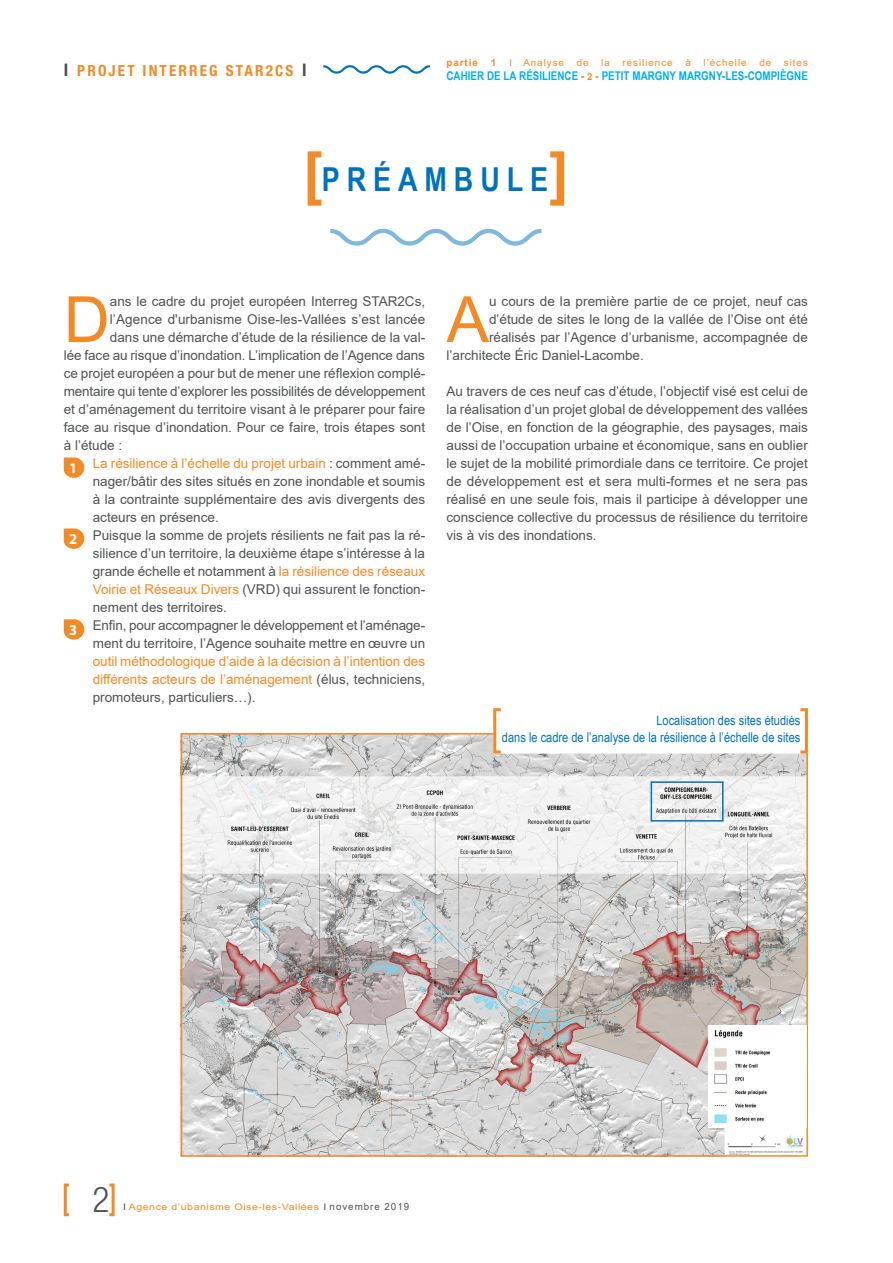
<style>
.page{position:relative;width:893px;height:1263px;background:#fff}
.page>*{position:absolute;margin:0;border:0;box-sizing:border-box;transform-origin:0 0}
.t1{font:63.75px "Arial";color:#f28a27}
.t2{font:700 condensed 60.45px "Helvetica Neue";color:#f28a27}
.t3{font:300 condensed 35.4px "Helvetica Neue";color:#4f5252}
.t4{font:700 33px "Arial Narrow";letter-spacing:.21em;color:#0072bc}
.t5{font:700 condensed 15.3px "Helvetica Neue";letter-spacing:.14em;color:#f28a27}
.t6{font:700 15px "Myriad Pro";color:#fff}
.t7{font:13.5px/18px "Arial";color:#4f5252;text-align:justify}
.t8{font:13.5px/18px "Arial";color:#f28a27;text-align:justify}
.t9{font:13.5px/16.2px "Arial Narrow";color:#0072bc;text-align:right}
.t10{font:700 12px "Arial Narrow";color:#00aeef}
.t11{font:9.75px "Arial";letter-spacing:.1em;color:#f28a27}
.t12{font:700 9.75px "Arial";letter-spacing:.1em;color:#f28a27}
.t13{font:9px "Arial";letter-spacing:.05em;color:#f28a27;scale:1.18 1}
.s1{font-size:17.4px;color:#4f5252}
.s2{font-size:9px}
.s3{color:#f28a27}
.s4{font-family:"Arial";font-size:9.75px;color:#f28a27}
.s5{color:#4f5252}
.s6{font-size:9.75px;color:#4f5252}
</style>
<div class="page">
<svg style="left:323px;top:65px;width:107px;height:9px"></svg>
<div style="left:108px;top:1183px;width:7px;height:33px;border:3px solid #f28a27"></div>
<div style="left:64px;top:1183px;width:6px;height:33px;border:3px solid #f28a27"></div>
<svg style="left:330px;top:228px;width:211px;height:18px"></svg>
<svg style="left:64px;top:457px;width:21px;height:21px"></svg>
<svg style="left:64px;top:528px;width:21px;height:21px"></svg>
<svg style="left:64px;top:619px;width:21px;height:21px"></svg>
<img style="left:184px;top:736px;width:621px;height:418px">
<svg style="left:489px;top:733px;width:319px;height:24px"></svg>
<div style="left:799px;top:708px;width:9px;height:45px;border:3px solid #f28a27"></div>
<div style="left:493px;top:708px;width:9px;height:45px;border:3px solid #f28a27"></div>
<img style="left:708px;top:1025px;width:97px;height:102px">
<div style="left:651px;top:781px;width:72px;height:40px;border:2px solid #0072bc"></div>
<p class="t5" style="left:64px;top:61px;width:244px"><span class="s1">I</span> PROJET INTERREG STAR2CS <span class="s1">I</span></p>
<p class="t12" style="left:446px;top:55px;width:33px">partie</p>
<p class="t12" style="left:491px;top:55px;width:7px">1</p>
<p class="t11" style="left:509px;top:56px;width:56px"><span class="s2">I</span> Analyse</p>
<p class="t11" style="left:577px;top:56px;width:13px">de</p>
<p class="t11" style="left:601px;top:56px;width:10px">la</p>
<p class="t11" style="left:623px;top:56px;width:52px">résilience</p>
<p class="t11" style="left:685px;top:56px;width:7px">à</p>
<p class="t11" style="left:703px;top:56px;width:45px">l’échelle</p>
<p class="t11" style="left:759px;top:56px;width:13px">de</p>
<p class="t11" style="left:784px;top:56px;width:25px">sites</p>
<p class="t10" style="left:446px;top:67px;width:363px">CAHIER DE LA RÉSILIENCE <span class="s3">-</span> <span class="s4">2</span> <span class="s3">-</span> PETIT MARGNY MARGNY-LES-COMPIÈGNE</p>
<h2 class="t2" style="left:303px;top:136px;width:21px">[</h2>
<h2 class="t2" style="left:550px;top:136px;width:21px">]</h2>
<h3 class="t4" style="left:322px;top:155px;width:228px">PRÉAMBULE</h3>
<h1 class="t1" style="left:64px;top:276px;width:48px">D</h1>
<p class="t7" style="left:110px;top:292px;width:317px">ans le cadre du projet européen Interreg STAR2Cs,</p>
<p class="t7" style="left:110px;top:310px;width:317px">l’Agence d'urbanisme Oise-les-Vallées s’est lancée</p>
<p class="t7" style="left:110px;top:328px;width:317px">dans une démarche d’étude de la résilience de la val-</p>
<p class="t7" style="left:64px;top:346px;width:363px">lée face au risque d’inondation. L’implication de l’Agence dans</p>
<p class="t7" style="left:64px;top:364px;width:363px">ce projet européen a pour but de mener une réflexion complé-</p>
<p class="t7" style="left:64px;top:382px;width:363px">mentaire qui tente d’explorer les possibilités de développement</p>
<p class="t7" style="left:64px;top:400px;width:363px">et d’aménagement du territoire visant à le préparer pour faire</p>
<p class="t7" style="left:64px;top:418px;width:363px">face au risque d’inondation. Pour ce faire, trois étapes sont</p>
<p class="t7" style="left:64px;top:436px;width:60px">à l’étude :</p>
<p class="t8" style="left:93px;top:454px;width:334px">La résilience à l’échelle du projet urbain <span class="s5">: comment amé-</span></p>
<p class="t7" style="left:93px;top:472px;width:334px">nager/bâtir des sites situés en zone inondable et soumis</p>
<p class="t7" style="left:93px;top:490px;width:334px">à la contrainte supplémentaire des avis divergents des</p>
<p class="t7" style="left:93px;top:508px;width:128px">acteurs en présence.</p>
<p class="t7" style="left:93px;top:526px;width:334px">Puisque la somme de projets résilients ne fait pas la ré-</p>
<p class="t7" style="left:93px;top:544px;width:334px">silience d’un territoire, la deuxième étape s’intéresse à la</p>
<p class="t7" style="left:93px;top:562px;width:334px">grande échelle et notamment à <span class="s3">la résilience des réseaux</span></p>
<p class="t7" style="left:93px;top:580px;width:334px"><span class="s3">Voirie et Réseaux Divers</span> (VRD) qui assurent le fonction-</p>
<p class="t7" style="left:93px;top:598px;width:136px">nement des territoires.</p>
<p class="t7" style="left:93px;top:616px;width:334px">Enfin, pour accompagner le développement et l’aménage-</p>
<p class="t7" style="left:93px;top:634px;width:334px">ment du territoire, l’Agence souhaite mettre en œuvre un</p>
<p class="t8" style="left:93px;top:652px;width:334px">outil méthodologique d’aide à la décision à l’intention des différents acteurs de l’aménagement <span class="s5">(élus, techniciens, promoteurs, particuliers…).</span></p>
<p class="t6" style="left:69px;top:458px;width:10px">1</p>
<p class="t6" style="left:69px;top:529px;width:10px">2</p>
<p class="t6" style="left:69px;top:620px;width:10px">3</p>
<h1 class="t1" style="left:446px;top:276px;width:44px">A</h1>
<p class="t7" style="left:489px;top:292px;width:320px">u cours de la première partie de ce projet, neuf cas</p>
<p class="t7" style="left:489px;top:310px;width:320px">d’étude de sites le long de la vallée de l’Oise ont été</p>
<p class="t7" style="left:489px;top:328px;width:320px">réalisés par l’Agence d’urbanisme, accompagnée de</p>
<p class="t7" style="left:446px;top:346px;width:199px">l’architecte Éric Daniel-Lacombe.</p>
<p class="t7" style="left:446px;top:382px;width:363px">Au travers de ces neuf cas d’étude, l’objectif visé est celui de la réalisation d’un projet global de développement des vallées de l’Oise, en fonction de la géographie, des paysages, mais aussi de l’occupation urbaine et économique, sans en oublier le sujet de la mobilité primordiale dans ce territoire. Ce projet de développement est et sera multi-formes et ne sera pas réalisé en une seule fois, mais il participe à développer une conscience collective du processus de résilience du territoire vis à vis des inondations.</p>
<p class="t9" style="left:502px;top:712px;width:300px">Localisation des sites étudiés<br>dans le cadre de l’analyse de la résilience à l’échelle de sites</p>
<h3 class="t3" style="left:92px;top:1179px;width:18px">2</h3>
<p class="t13" style="left:123px;top:1201px;width:244px"><span class="s5">I</span> Agence d’ubanisme Oise-les-Vallées <span class="s5">I</span> <span class="s6">novembre 2019</span></p>
</div>
